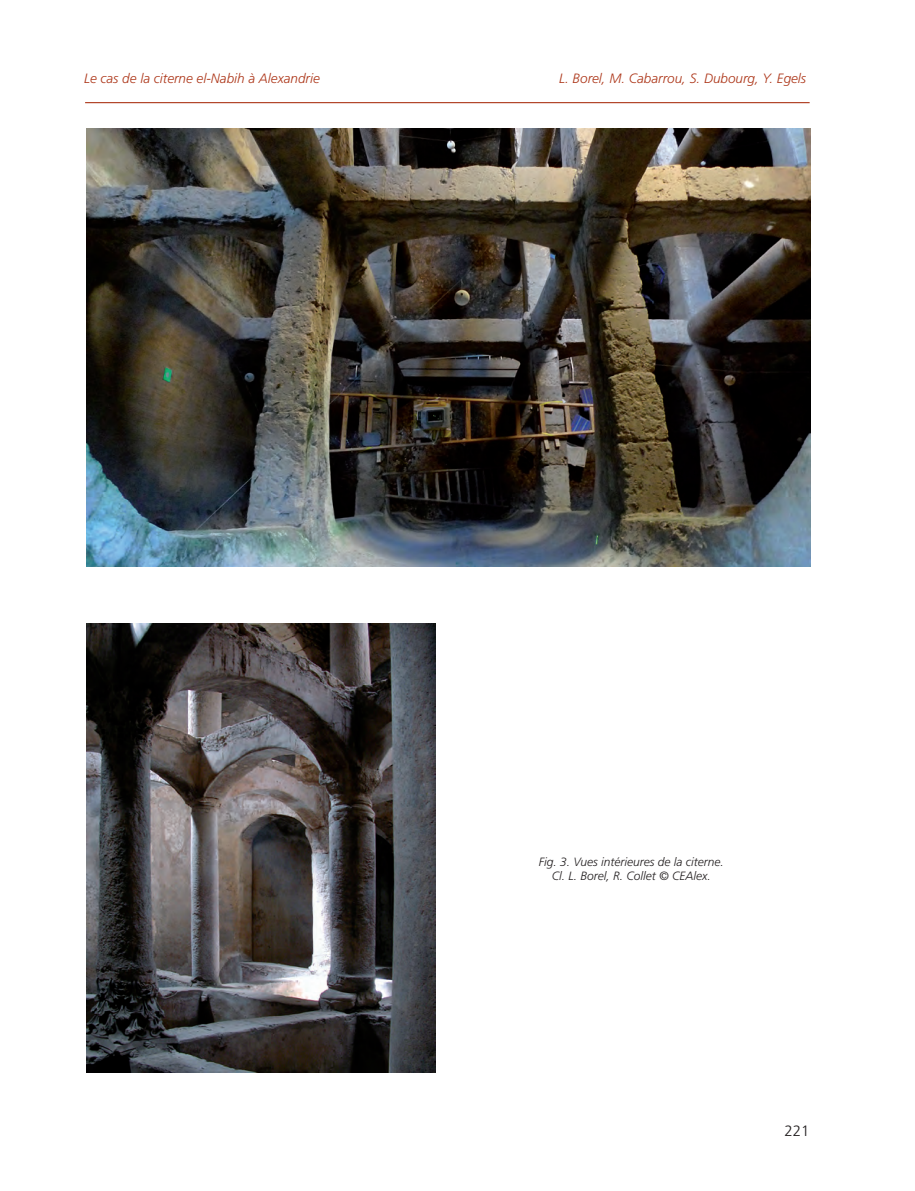
<style>
.page{position:relative;width:915px;height:1191px;background:#fff}
.page>*{position:absolute;margin:0;border:0;box-sizing:border-box;transform-origin:0 0}
.t1{font:300 15px "Frutiger";color:#231f20}
.t2{font:italic 300 13.5px "Frutiger";color:#ad371a}
.t3{font:italic 300 12px/14.4px "Frutiger";color:#231f20;text-align:center}
</style>
<div class="page">
<hr style="left:85px;top:102px;width:724px;height:1px;background:#ad371a">
<img style="left:86px;top:128px;width:723px;height:438px">
<img style="left:86px;top:623px;width:349px;height:449px">
<p class="t2" style="left:84px;top:70px;width:237px">Le cas de la citerne el-Nabih à Alexandrie</p>
<p class="t2" style="left:559px;top:70px;width:248px">L. Borel, M. Cabarrou, S. Dubourg, Y. Egels</p>
<p class="t3" style="left:538px;top:854px;width:186px">Fig. 3. Vues intérieures de la citerne.<br>Cl. L. Borel, R. Collet © CEAlex.</p>
<p class="t1" style="left:784px;top:1122px;width:27px">221</p>
</div>
